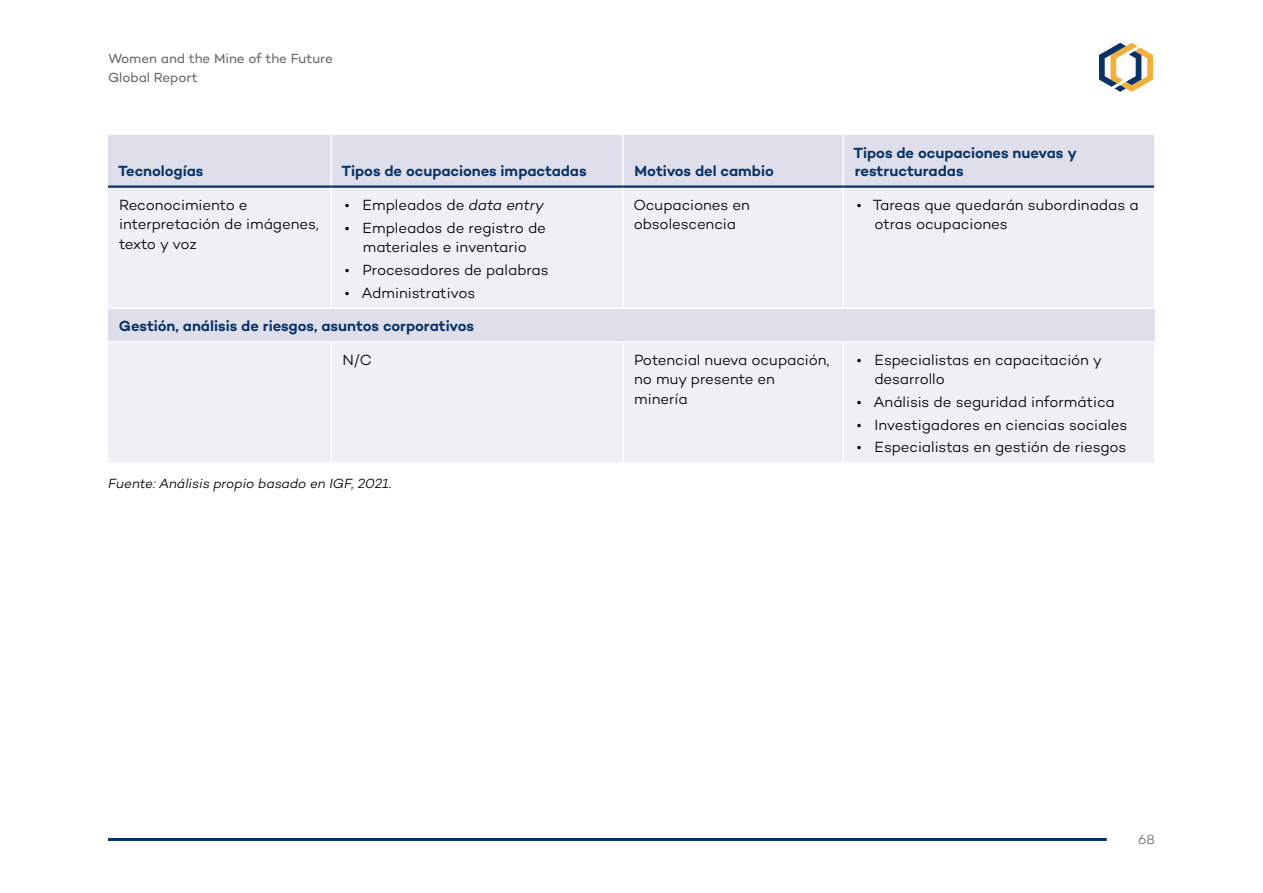
<style>
.page{position:relative;width:1263px;height:893px;background:#fff}
.page>*{position:absolute;margin:0;border:0;box-sizing:border-box;transform-origin:0 0}
.Table_text{font:300 15px/19.5px "Campton";letter-spacing:-.01em;color:#000}
.Table_H1{font:600 15px/18px "Campton";letter-spacing:-.005em;color:#093266}
.t1{font:13.5px/19.5px "Campton";letter-spacing:-.005em;color:#696c6d}
.Source{font:italic 300 13.5px "Campton";letter-spacing:-.005em;color:#000}
.t2{font:300 13.5px "Campton";color:#696c6d}
.s1{font-style:italic}
</style>
<div class="page">
<svg style="left:1099px;top:43px;width:54px;height:49px"></svg>
<hr style="left:108px;top:838px;width:999px;height:3px;background:#093266">
<div style="left:108px;top:135px;width:1046px;height:50px;background:#dedfea"></div>
<div style="left:108px;top:188px;width:1046px;height:274px;background:#eff0f5"></div>
<div style="left:108px;top:308px;width:1046px;height:34px;background:#dedfea"></div>
<hr style="left:330px;top:135px;width:2px;height:50px;background:#fff">
<hr style="left:622px;top:135px;width:2px;height:50px;background:#fff">
<hr style="left:842px;top:135px;width:2px;height:50px;background:#fff">
<hr style="left:330px;top:188px;width:2px;height:120px;background:#fff">
<hr style="left:622px;top:188px;width:2px;height:120px;background:#fff">
<hr style="left:842px;top:188px;width:2px;height:120px;background:#fff">
<hr style="left:108px;top:308px;width:223px;height:1px;background:#fff">
<hr style="left:331px;top:308px;width:292px;height:1px;background:#fff">
<hr style="left:623px;top:308px;width:220px;height:1px;background:#fff">
<hr style="left:843px;top:308px;width:311px;height:1px;background:#fff">
<hr style="left:108px;top:341px;width:223px;height:2px;background:#fff">
<hr style="left:331px;top:341px;width:292px;height:2px;background:#fff">
<hr style="left:330px;top:343px;width:2px;height:119px;background:#fff">
<hr style="left:623px;top:341px;width:220px;height:2px;background:#fff">
<hr style="left:622px;top:343px;width:2px;height:119px;background:#fff">
<hr style="left:843px;top:341px;width:311px;height:2px;background:#fff">
<hr style="left:842px;top:343px;width:2px;height:119px;background:#fff">
<hr style="left:108px;top:185px;width:223px;height:3px;background:#093266">
<hr style="left:331px;top:185px;width:292px;height:3px;background:#093266">
<hr style="left:623px;top:185px;width:220px;height:3px;background:#093266">
<hr style="left:843px;top:185px;width:311px;height:3px;background:#093266">
<p class="t1" style="left:108px;top:48px;width:226px">Women and the Mine of the Future<br>Global Report</p>
<p class="Table_H1" style="left:118px;top:161px;width:87px">Tecnologías</p>
<p class="Table_H1" style="left:341px;top:161px;width:247px">Tipos de ocupaciones impactadas</p>
<p class="Table_H1" style="left:634px;top:161px;width:141px">Motivos del cambio</p>
<p class="Table_H1" style="left:853px;top:143px;width:225px">Tipos de ocupaciones nuevas y restructuradas</p>
<p class="Table_text" style="left:119px;top:195px;width:201px">Reconocimiento e interpretación de imágenes, texto y voz</p>
<p class="Table_text" style="left:345px;top:195px;width:201px">• Empleados de <span class="s1">data entry</span></p>
<p class="Table_text" style="left:345px;top:217px;width:203px;text-align:center">• Empleados de registro de materiales e inventario</p>
<p class="Table_text" style="left:345px;top:260px;width:205px">• Procesadores de palabras</p>
<p class="Table_text" style="left:345px;top:282px;width:132px">• Administrativos</p>
<p class="Table_text" style="left:634px;top:195px;width:118px">Ocupaciones en obsolescencia</p>
<p class="Table_text" style="left:874px;top:195px;width:266px;text-indent:-17px">• Tareas que quedarán subordinadas a otras ocupaciones</p>
<p class="Table_H1" style="left:119px;top:317px;width:357px">Gestión, análisis de riesgos, asuntos corporativos</p>
<p class="Table_text" style="left:342px;top:350px;width:31px">N/C</p>
<p class="Table_text" style="left:634px;top:350px;width:197px">Potencial nueva ocupación, no muy presente en minería</p>
<p class="Table_text" style="left:874px;top:350px;width:229px;text-indent:-17px">• Especialistas en capacitación y desarrollo</p>
<p class="Table_text" style="left:857px;top:392px;width:260px">• Análisis de seguridad informática</p>
<p class="Table_text" style="left:857px;top:415px;width:272px">• Investigadores en ciencias sociales</p>
<p class="Table_text" style="left:857px;top:437px;width:271px">• Especialistas en gestión de riesgos</p>
<p class="Source" style="left:108px;top:475px;width:285px">Fuente: Análisis propio basado en IGF, 2021.</p>
<p class="t2" style="left:1138px;top:831px;width:18px">68</p>
</div>
